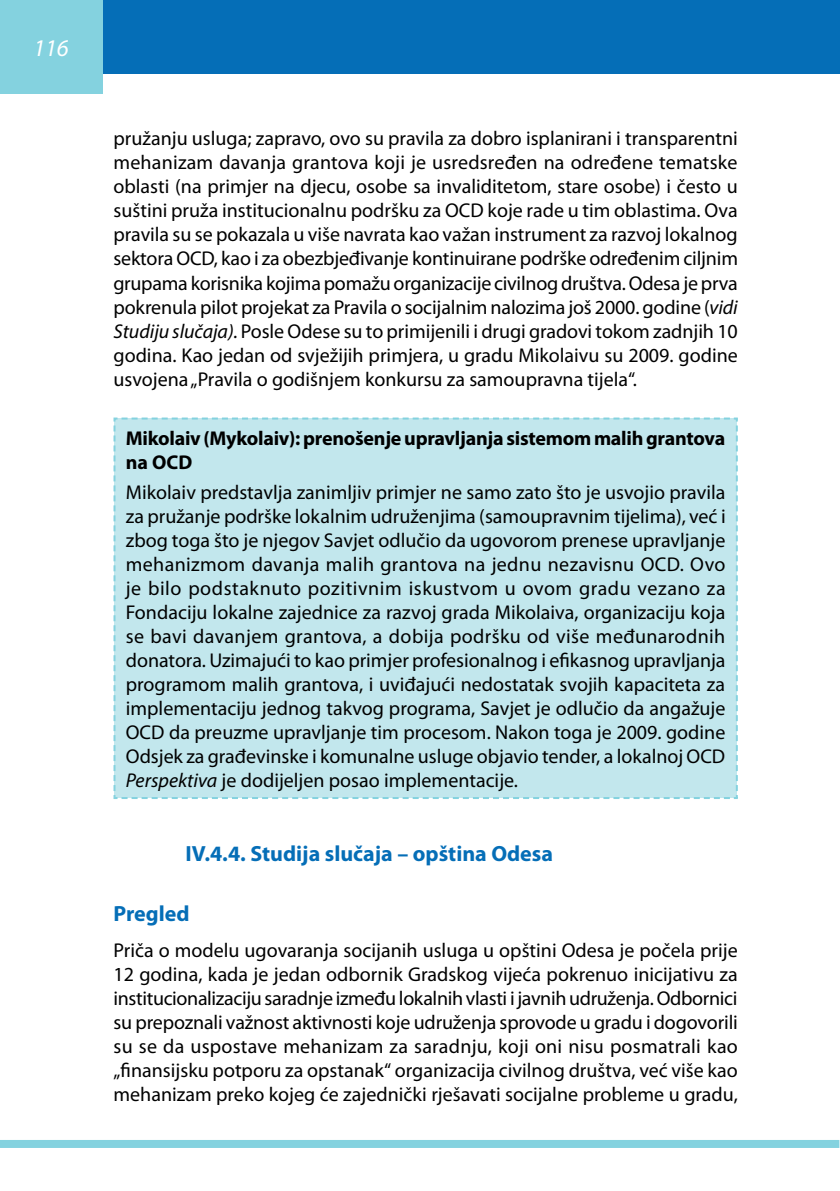
<style>
.page{position:relative;width:840px;height:1191px;background:#fff}
.page>*{position:absolute;margin:0;border:0;box-sizing:border-box;transform-origin:0 0}
.t1{font:italic 24px "Myriad Pro";color:#fff}
.t2{font:700 22px "Myriad Pro";color:#056eb7}
.t3{font:20px/24px "Myriad Pro";color:#000;text-align:justify}
.t4{font:700 20px/24px "Myriad Pro";letter-spacing:-.015em;color:#000}
.s1{font-style:italic}
</style>
<div class="page">
<div style="left:101px;top:0;width:737px;height:74px;background:#056eb7"></div>
<div style="left:0;top:0;width:102px;height:94px;background:#84d2df"></div>
<div style="left:0;top:1140px;width:838px;height:8px;background:#84d2df"></div>
<div style="left:113px;top:417px;width:625px;height:382px;background:#c2e7ed"></div>
<p class="t1" style="left:33px;top:33px;width:37px">116</p>
<p class="t3" style="left:113px;top:126px;width:625px">pružanju usluga; zapravo, ovo su pravila za dobro isplanirani i transparentni mehanizam davanja grantova koji je usredsređen na određene tematske oblasti (na primjer na djecu, osobe sa invaliditetom, stare osobe) i često u suštini pruža institucionalnu podršku za OCD koje rade u tim oblastima. Ova pravila su se pokazala u više navrata kao važan instrument za razvoj lokalnog sektora OCD, kao i za obezbjeđivanje kontinuirane podrške određenim ciljnim grupama korisnika kojima pomažu organizacije civilnog društva. Odesa je prva pokrenula pilot projekat za Pravila o socijalnim nalozima još 2000. godine (<span class="s1">vidi Studiju slučaja).</span> Posle Odese su to primijenili i drugi gradovi tokom zadnjih 10 godina. Kao jedan od svježijih primjera, u gradu Mikolaivu su 2009. godine usvojena „Pravila o godišnjem konkursu za samoupravna tijela“.</p>
<p class="t4" style="left:126px;top:425px;width:600px">Mikolaiv (Mykolaiv): prenošenje upravljanja sistemom malih grantova na OCD</p>
<p class="t3" style="left:126px;top:479px;width:601px">Mikolaiv predstavlja zanimljiv primjer ne samo zato što je usvojio pravila za pružanje podrške lokalnim udruženjima (samoupravnim tijelima), već i zbog toga što je njegov Savjet odlučio da ugovorom prenese upravljanje mehanizmom davanja malih grantova na jednu nezavisnu OCD. Ovo je bilo podstaknuto pozitivnim iskustvom u ovom gradu vezano za Fondaciju lokalne zajednice za razvoj grada Mikolaiva, organizaciju koja se bavi davanjem grantova, a dobija podršku od više međunarodnih donatora. Uzimajući to kao primjer profesionalnog i efikasnog upravljanja programom malih grantova, i uviđajući nedostatak svojih kapaciteta za implementaciju jednog takvog programa, Savjet je odlučio da angažuje OCD da preuzme upravljanje tim procesom. Nakon toga je 2009. godine Odsjek za građevinske i komunalne usluge objavio tender, a lokalnoj OCD <span class="s1">Perspektiva</span> je dodijeljen posao implementacije.</p>
<p class="t2" style="left:185px;top:839px;width:369px">IV.4.4. Studija slučaja – opština Odesa</p>
<p class="t2" style="left:113px;top:899px;width:78px">Pregled</p>
<p class="t3" style="left:113px;top:937px;width:625px">Priča o modelu ugovaranja socijanih usluga u opštini Odesa je počela prije 12 godina, kada je jedan odbornik Gradskog vijeća pokrenuo inicijativu za institucionalizaciju saradnje između lokalnih vlasti i javnih udruženja. Odbornici su prepoznali važnost aktivnosti koje udruženja sprovode u gradu i dogovorili su se da uspostave mehanizam za saradnju, koji oni nisu posmatrali kao „finansijsku potporu za opstanak“ organizacija civilnog društva, već više kao mehanizam preko kojeg će zajednički rješavati socijalne probleme u gradu,</p>
</div>
